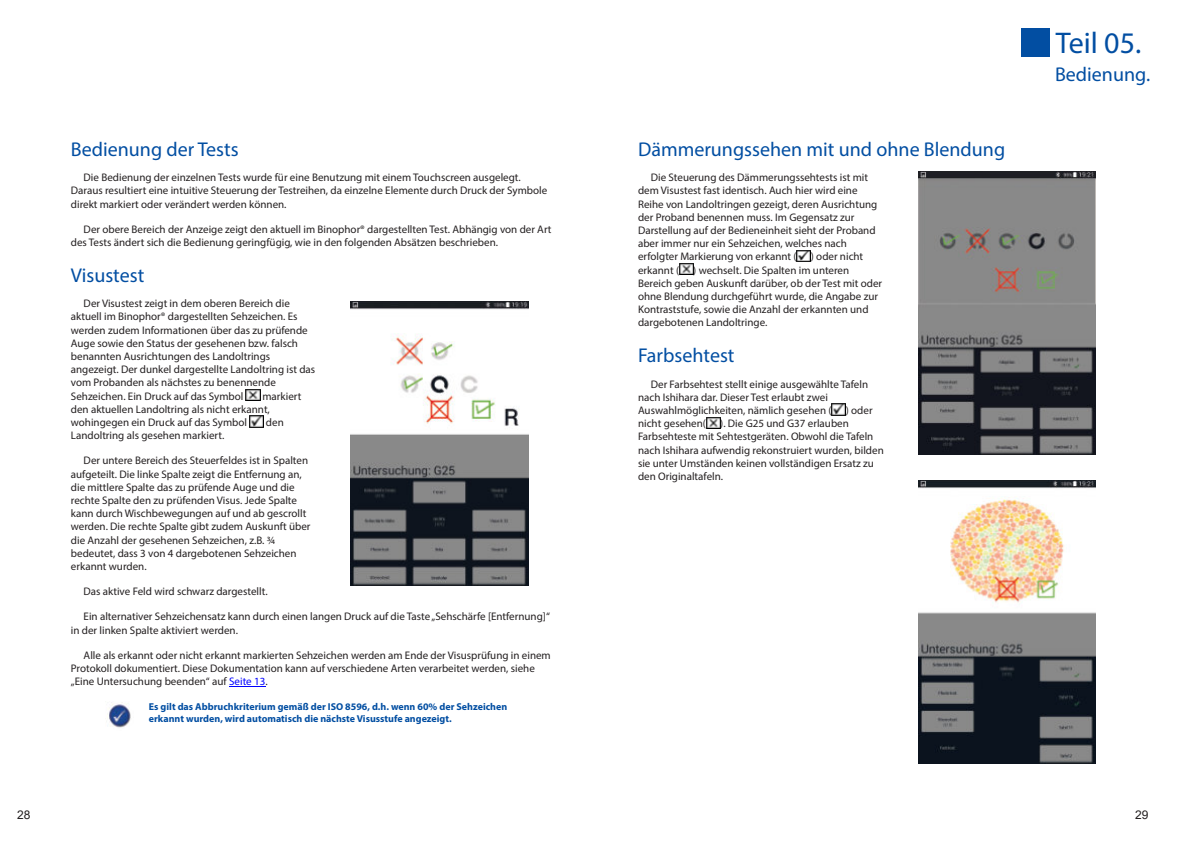
<style>
.page{position:relative;width:1191px;height:842px;background:#fff}
.page>*{position:absolute;margin:0;border:0;box-sizing:border-box;transform-origin:0 0}
.t1{font:30px "Myriad Pro";color:#024ea2}
.t2{font:20px "Myriad Pro";color:#024ea2}
.t3{font:12px "Arial";color:#231f20}
.t4{font:11px/13.2px "Myriad Pro";color:#231f20}
.t5{font:700 10px/12px "Myriad Pro";color:#024ea2}
.s1{color:#00f}
</style>
<div class="page">
<div style="left:1021px;top:29px;width:28px;height:28px;background:#024ea2"></div>
<hr style="left:229px;top:686px;width:36px;height:1px;background:#00f">
<img style="left:246px;top:389px;width:14px;height:12px">
<img style="left:351px;top:302px;width:177px;height:283px">
<img style="left:249px;top:416px;width:15px;height:11px">
<img style="left:107px;top:702px;width:24px;height:26px">
<img style="left:918px;top:171px;width:177px;height:284px">
<img style="left:679px;top:263px;width:14px;height:12px">
<img style="left:796px;top:250px;width:15px;height:12px">
<img style="left:706px;top:417px;width:14px;height:12px">
<img style="left:918px;top:480px;width:177px;height:284px">
<img style="left:831px;top:404px;width:14px;height:11px">
<h2 class="t2" style="left:71px;top:141px;width:169px">Bedienung der Tests</h2>
<p class="t4" style="left:71px;top:172px;width:478px;text-indent:13px">Die Bedienung der einzelnen Tests wurde für eine Benutzung mit einem Touchscreen ausgelegt.<br>Daraus resultiert eine intuitive Steuerung der Testreihen, da einzelne Elemente durch Druck der Symbole direkt markiert oder verändert werden können.</p>
<p class="t4" style="left:71px;top:223px;width:482px;text-indent:13px">Der obere Bereich der Anzeige zeigt den aktuell im Binophor® dargestellten Test. Abhängig von der Art des Tests ändert sich die Bedienung geringfügig, wie in den folgenden Absätzen beschrieben.</p>
<h2 class="t2" style="left:71px;top:267px;width:75px">Visustest</h2>
<p class="t4" style="left:71px;top:298px;width:246px;text-indent:13px">Der Visustest zeigt in dem oberen Bereich die aktuell im Binophor® dargestellten Sehzeichen. Es werden zudem Informationen über das zu prüfende Auge sowie den Status der gesehenen bzw. falsch benannten Ausrichtungen des Landoltrings angezeigt. Der dunkel dargestellte Landoltring ist das vom Probanden als nächstes zu benennende Sehzeichen. Ein Druck auf das Symbol</p>
<p class="t4" style="left:71px;top:390px;width:232px;text-indent:191px">markiert den aktuellen Landoltring als nicht erkannt, wohingegen ein Druck auf das Symbol</p>
<p class="t4" style="left:266px;top:417px;width:19px">den</p>
<p class="t4" style="left:71px;top:430px;width:155px">Landoltring als gesehen markiert.</p>
<p class="t4" style="left:71px;top:455px;width:241px;text-indent:13px">Der untere Bereich des Steuerfeldes ist in Spalten aufgeteilt. Die linke Spalte zeigt die Entfernung an, die mittlere Spalte das zu prüfende Auge und die rechte Spalte den zu prüfenden Visus. Jede Spalte kann durch Wischbewegungen auf und ab gescrollt werden. Die rechte Spalte gibt zudem Auskunft über die Anzahl der gesehenen Sehzeichen, z.B. ¾ bedeutet, dass 3 von 4 dargebotenen Sehzeichen erkannt wurden.</p>
<p class="t4" style="left:84px;top:586px;width:185px">Das aktive Feld wird schwarz dargestellt.</p>
<p class="t4" style="left:71px;top:611px;width:480px;text-indent:13px">Ein alternativer Sehzeichensatz kann durch einen langen Druck auf die Taste„Sehschärfe [Entfernung]“ in der linken Spalte aktiviert werden.</p>
<p class="t4" style="left:71px;top:649px;width:481px;text-indent:13px">Alle als erkannt oder nicht erkannt markierten Sehzeichen werden am Ende der Visusprüfung in einem<br>Protokoll dokumentiert. Diese Dokumentation kann auf verschiedene Arten verarbeitet werden, siehe „Eine Untersuchung beenden“ auf <span class="s1">Seite 13</span>.</p>
<p class="t5" style="left:149px;top:702px;width:360px">Es gilt das Abbruchkriterium gemäß der ISO 8596, d.h. wenn 60% der Sehzeichen erkannt wurden, wird automatisch die nächste Visusstufe angezeigt.</p>
<h2 class="t2" style="left:638px;top:141px;width:369px">Dämmerungssehen mit und ohne Blendung</h2>
<p class="t4" style="left:638px;top:172px;width:241px;text-indent:13px">Die Steuerung des Dämmerungssehtests ist mit dem Visustest fast identisch. Auch hier wird eine Reihe von Landoltringen gezeigt, deren Ausrichtung der Proband benennen muss. Im Gegensatz zur Darstellung auf der Bedieneinheit sieht der Proband aber immer nur ein Sehzeichen, welches nach erfolgter Markierung von erkannt (</p>
<p class="t4" style="left:811px;top:251px;width:54px">) oder nicht</p>
<p class="t4" style="left:638px;top:264px;width:245px;text-indent:55px">) wechselt. Die Spalten im unteren Bereich geben Auskunft darüber, ob der Test mit oder ohne Blendung durchgeführt wurde, die Angabe zur Kontraststufe, sowie die Anzahl der erkannten und dargebotenen Landoltringe.</p>
<h2 class="t2" style="left:638px;top:347px;width:98px">Farbsehtest</h2>
<p class="t4" style="left:638px;top:378px;width:232px;text-indent:13px">Der Farbsehtest stellt einige ausgewählte Tafeln nach Ishihara dar. Dieser Test erlaubt zwei<br>Auswahlmöglichkeiten, nämlich gesehen (</p>
<p class="t4" style="left:638px;top:264px;width:43px">erkannt (</p>
<p class="t4" style="left:845px;top:405px;width:28px">) oder</p>
<p class="t4" style="left:638px;top:418px;width:247px;text-indent:82px">). Die G25 und G37 erlauben Farbsehteste mit Sehtestgeräten. Obwohl die Tafeln nach Ishihara aufwendig rekonstruiert wurden, bilden sie unter Umständen keinen vollständigen Ersatz zu den Originaltafeln.</p>
<p class="t4" style="left:638px;top:418px;width:70px">nicht gesehen(</p>
<h1 class="t1" style="left:1056px;top:31px;width:87px">Teil 05.</h1>
<h2 class="t2" style="left:1055px;top:66px;width:97px">Bedienung.</h2>
<p class="t3" style="left:17px;top:811px;width:15px">28</p>
<p class="t3" style="left:1135px;top:811px;width:15px">29</p>
</div>
